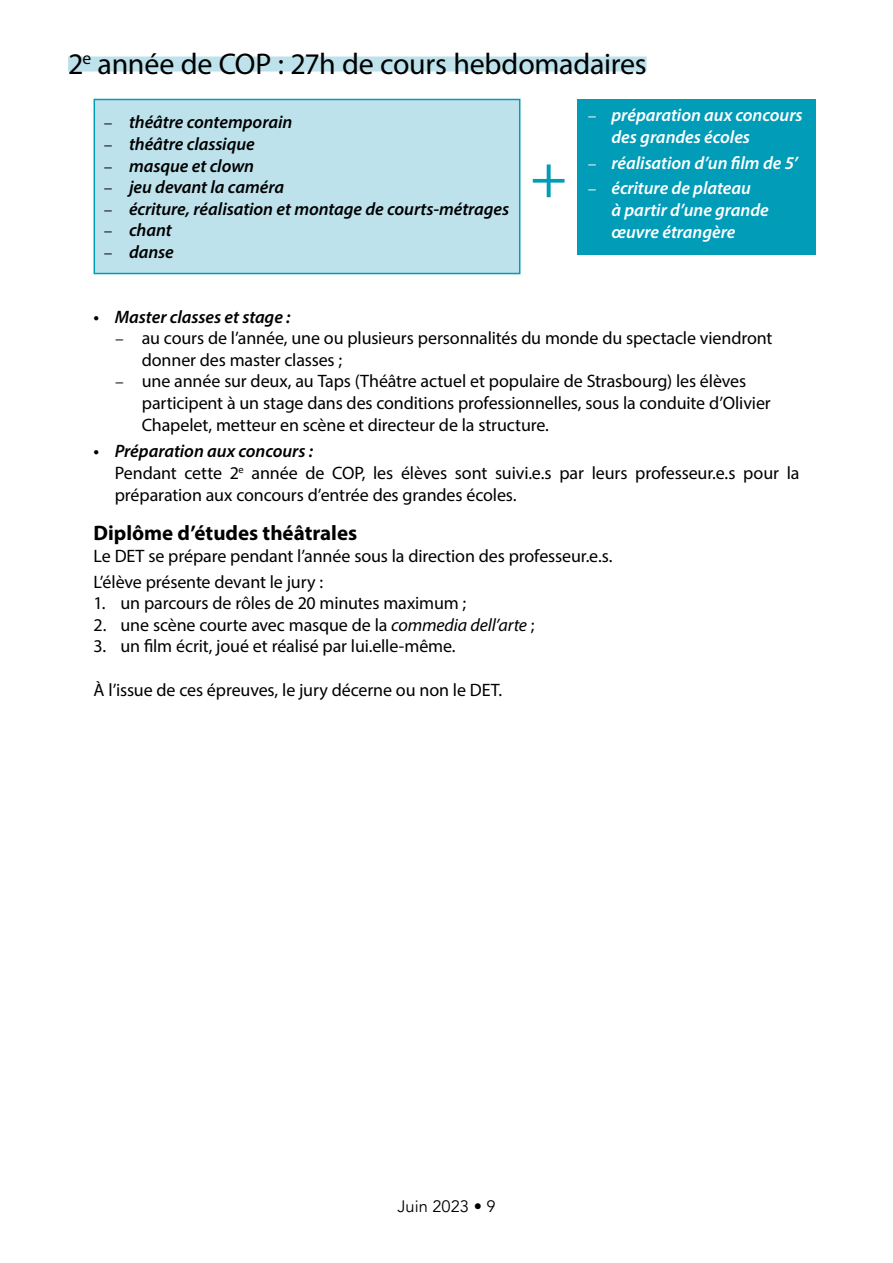
<style>
.page{position:relative;width:893px;height:1263px;background:#fff}
.page>*{position:absolute;margin:0;border:0;box-sizing:border-box;transform-origin:0 0}
.t1{font:61.5px "Myriad Pro";color:#009cb8}
.t2{font:30px "Myriad Pro";letter-spacing:-.01em;color:#000}
.t3{font:700 21px "Myriad Pro";color:#000}
.t4{font:18px/21.6px "Myriad Pro";letter-spacing:-.01em;color:#000}
.t5{font:italic 600 18px "Myriad Pro";letter-spacing:-.005em;color:#000}
.t6{font:italic 600 18px/21.6px "Myriad Pro";color:#fff}
.t7{font:16.5px "Avenir";color:#000}
.s1{font-family:"Minion Pro";font-weight:400;font-style:normal}
.s2{font-family:"Minion Pro"}
.s3{font-weight:600;font-style:italic}
.s4{font-style:italic}
</style>
<div class="page">
<div style="left:68px;top:57px;width:579px;height:15px;background:#bee2ec"></div>
<div style="left:94px;top:99px;width:426px;height:175px;background:#bee2ec"></div>
<div style="left:94px;top:99px;width:426px;height:175px;border:2px solid #009cb8"></div>
<div style="left:577px;top:99px;width:239px;height:156px;background:#009cb8"></div>
<h2 class="t2" style="left:68px;top:45px;width:580px">2<sup>e</sup> année de COP : 27h de cours hebdomadaires</h2>
<p class="t5" style="left:104px;top:111px;width:190px"><span class="s1">–</span> théâtre contemporain</p>
<p class="t5" style="left:104px;top:133px;width:153px"><span class="s1">–</span> théâtre classique</p>
<p class="t5" style="left:104px;top:154px;width:152px"><span class="s1">–</span> masque et clown</p>
<p class="t5" style="left:104px;top:176px;width:182px"><span class="s1">–</span> jeu devant la caméra</p>
<p class="t5" style="left:104px;top:197px;width:407px"><span class="s1">–</span> écriture, réalisation et montage de courts-métrages</p>
<p class="t5" style="left:104px;top:219px;width:70px"><span class="s1">–</span> chant</p>
<p class="t5" style="left:104px;top:241px;width:72px"><span class="s1">–</span> danse</p>
<h1 class="t1" style="left:530px;top:139px;width:38px">+</h1>
<p class="t6" style="left:611px;top:104px;width:193px;text-indent:-24px"><span class="s1">–</span> préparation aux concours des grandes écoles</p>
<p class="t6" style="left:587px;top:151px;width:212px"><span class="s1">–</span> réalisation d’un film de 5’</p>
<p class="t6" style="left:611px;top:177px;width:159px;text-indent:-24px"><span class="s1">–</span> écriture de plateau<br>à partir d’une grande œuvre étrangère</p>
<p class="t5" style="left:94px;top:305px;width:199px">• Master classes et stage :</p>
<p class="t4" style="left:142px;top:327px;width:632px;text-indent:-27px"><span class="s2">–</span> au cours de l’année, une ou plusieurs personnalités du monde du spectacle viendront donner des master classes ;</p>
<p class="t4" style="left:142px;top:370px;width:630px;text-indent:-27px"><span class="s2">–</span> une année sur deux, au Taps (Théâtre actuel et populaire de Strasbourg) les élèves participent à un stage dans des conditions professionnelles, sous la conduite d’Olivier<br>Chapelet, metteur en scène et directeur de la structure.</p>
<p class="t4" style="left:115px;top:440px;width:686px;text-indent:-21px"><span class="s3">• Préparation aux concours :<br></span>Pendant cette 2<sup>e</sup> année de COP, les élèves sont suivi.e.s par leurs professeur.e.s pour la préparation aux concours d’entrée des grandes écoles<span class="s4">.</span></p>
<p class="t3" style="left:94px;top:519px;width:265px">Diplôme d’études théâtrales</p>
<p class="t4" style="left:94px;top:542px;width:521px;line-height:25.8px">Le DET se prépare pendant l’année sous la direction des professeur.e.s.<br>L’élève présente devant le jury :</p>
<p class="t4" style="left:94px;top:592px;width:374px">1. un parcours de rôles de 20 minutes maximum ;</p>
<p class="t4" style="left:94px;top:614px;width:443px">2. une scène courte avec masque de la <span class="s4">commedia dell’arte</span> ;</p>
<p class="t4" style="left:94px;top:635px;width:364px">3. un film écrit, joué et réalisé par lui.elle-même.</p>
<p class="t4" style="left:94px;top:678px;width:410px">À l’issue de ces épreuves, le jury décerne ou non le DET.</p>
<p class="t7" style="left:398px;top:1196px;width:100px">Juin 2023 • 9</p>
</div>
